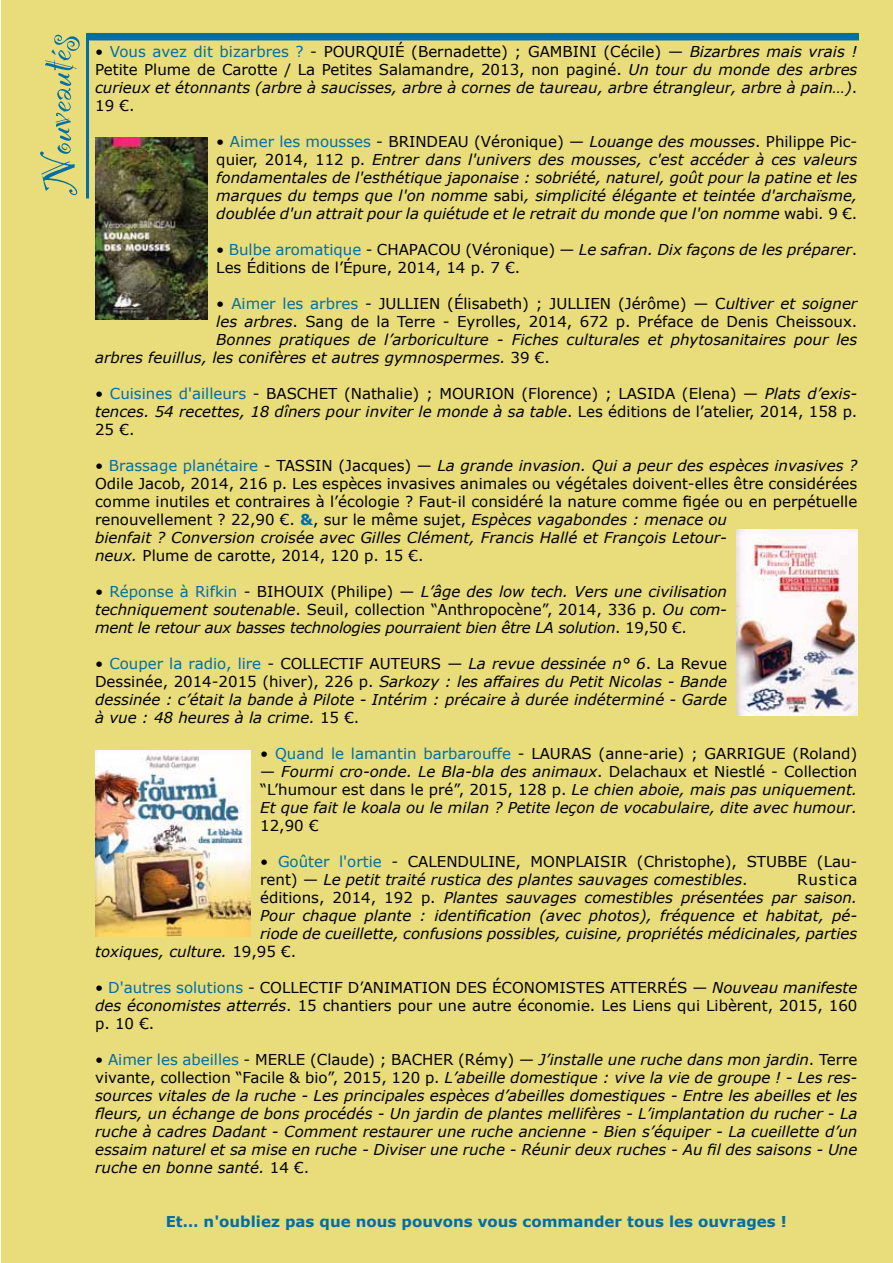
<style>
.page{position:relative;width:893px;height:1263px;background:#fff}
.page>*{position:absolute;margin:0;border:0;box-sizing:border-box;transform-origin:0 0}
.t1{font:54px "Party Let Plain";color:#006ea7}
.t2{font:italic 15px/18px "Verdana";color:#000;text-align:justify}
.t3{font:15px/18px "Verdana";color:#000}
.t4{font:700 15px "Verdana";color:#006ea7}
.t5{font:15px "Verdana";letter-spacing:.065em;color:#000}
.s1{font-style:normal}
.s2{font-style:normal;color:#006ea7}
.s3{color:#006ea7}
.s4{font-style:italic}
.s5{font-weight:700;color:#006ea7}
</style>
<div class="page">
<div style="left:1px;top:0;width:892px;height:1263px;background:#e8dc7b"></div>
<div style="left:86px;top:33px;width:773px;height:7px;background:#006ea7"></div>
<hr style="left:86px;top:40px;width:3px;height:158px;background:#006ea7">
<img style="left:95px;top:138px;width:113px;height:181px">
<img style="left:737px;top:529px;width:121px;height:186px">
<img style="left:95px;top:751px;width:155px;height:185px">
<h1 class="t1" style="left:20px;top:195px;width:164px;rotate:-90deg">Nouveautés</h1>
<p class="t2" style="left:95px;top:42px;width:764px"><span class="s1">•</span> <span class="s2">Vous avez dit bizarbres ?</span> <span class="s1">- POURQUIÉ (Bernadette) ; GAMBINI (Cécile) —</span> Bizarbres mais vrais !<br><span class="s1">Petite Plume de Carotte / La Petites Salamandre, 2013, non paginé.</span> Un tour du monde des arbres curieux et étonnants (arbre à saucisses, arbre à cornes de taureau, arbre étrangleur, arbre à pain…)<span class="s1">.<br>19 €.</span></p>
<p class="t2" style="left:216px;top:132px;width:643px"><span class="s1">•</span> <span class="s2">Aimer les mousses</span> <span class="s1">- BRINDEAU (Véronique) —</span> Louange des mousses<span class="s1">. Philippe Pic&shy;quier, 2014, 112 p.</span> Entrer dans l'univers des mousses, c'est accéder à ces valeurs fondamentales de l'esthétique japonaise : sobriété, naturel, goût pour la patine et les marques du temps que l'on nomme <span class="s1">sabi</span>, simplicité élégante et teintée d'archaïsme, doublée d'un attrait pour la quiétude et le retrait du monde que l'on nomme <span class="s1">wabi</span>. <span class="s1">9 €.</span></p>
<p class="t3" style="left:216px;top:240px;width:643px">• <span class="s3">Bulbe aromatique</span> - CHAPACOU (Véronique) — <span class="s4">Le safran. Dix façons de les préparer</span>.<br>Les Éditions de l’Épure, 2014, 14 p. 7 €.</p>
<p class="t3" style="left:216px;top:294px;width:643px">• <span class="s3">Aimer les arbres</span> - JULLIEN (Élisabeth) ; JULLIEN (Jérôme) — C<span class="s4">ultiver et soigner</span></p>
<p class="t3" style="left:216px;top:312px;width:643px"><span class="s4">les arbres</span>. Sang de la Terre - Eyrolles, 2014, 672 p. Préface de Denis Cheissoux.</p>
<p class="t2" style="left:216px;top:330px;width:642px">Bonnes pratiques de l’arboriculture - Fiches culturales et phytosanitaires pour les</p>
<p class="t2" style="left:95px;top:348px;width:456px">arbres feuillus, les conifères et autres gymnospermes. <span class="s1">39 €.</span></p>
<p class="t3" style="left:95px;top:384px;width:764px;text-align:justify">• <span class="s3">Cuisines d'ailleurs</span> - BASCHET (Nathalie) ; MOURION (Florence) ; LASIDA (Elena) — <span class="s4">Plats d’exis&shy;tences. 54 recettes, 18 dîners pour inviter le monde à sa table</span>. Les éditions de l’atelier, 2014, 158 p.<br>25 €.</p>
<p class="t3" style="left:95px;top:456px;width:764px">• <span class="s3">Brassage planétaire</span> - TASSIN (Jacques) — <span class="s4">La grande invasion. Qui a peur des espèces invasives ?<br></span>Odile Jacob, 2014, 216 p. Les espèces invasives animales ou végétales doivent-elles être considérées comme inutiles et contraires à l’écologie ? Faut-il considéré la nature comme figée ou en perpétuelle renouvellement ? 22,90 €. <span class="s5">&amp;</span>, sur le même sujet, <span class="s4">Espèces vagabondes : menace ou<br>bienfait ? Conversion croisée avec Gilles Clément, Francis Hallé et François Letour-<br>neux.</span> Plume de carotte, 2014, 120 p. 15 €.</p>
<p class="t2" style="left:95px;top:582px;width:633px"><span class="s1">•</span> <span class="s2">Réponse à Rifkin</span> <span class="s1">- BIHOUIX (Philipe) —</span> L’âge des low tech. Vers une civilisation techniquement soutenable<span class="s1">. Seuil, collection “Anthropocène”, 2014, 336 p.</span> Ou com&shy;ment le retour aux basses technologies pourraient bien être LA solution<span class="s1">. 19,50 €.</span></p>
<p class="t2" style="left:95px;top:654px;width:633px"><span class="s1">•</span> <span class="s2">Couper la radio, lire</span> <span class="s1">- COLLECTIF AUTEURS —</span> La revue dessinée n° 6<span class="s1">. La Revue Dessinée, 2014-2015 (hiver), 226 p.</span> Sarkozy : les affaires du Petit Nicolas - Bande dessinée : c’était la bande à Pilote - Intérim : précaire à durée indéterminé - Garde à vue : 48 heures à la crime. <span class="s1">15 €.</span></p>
<p class="t3" style="left:260px;top:744px;width:599px">• <span class="s3">Quand le lamantin barbarouffe</span> - LAURAS (anne-arie) ; GARRIGUE (Roland)</p>
<p class="t2" style="left:260px;top:762px;width:599px"><span class="s1">—</span> Fourmi cro-onde. Le Bla-bla des animaux<span class="s1">. Delachaux et Niestlé - Collection “L’humour est dans le pré”, 2015, 128 p.</span> Le chien aboie, mais pas uniquement.<br>Et que fait le koala ou le milan ? Petite leçon de vocabulaire, dite avec humour.</p>
<p class="t3" style="left:260px;top:816px;width:60px">12,90 €</p>
<p class="t3" style="left:260px;top:852px;width:599px">• <span class="s3">Goûter l'ortie</span> - CALENDULINE, MONPLAISIR (Christophe), STUBBE (Lau&shy;rent) — <span class="s4">Le petit traité rustica des plantes sauvages comestibles</span>.</p>
<p class="t5" style="left:797px;top:870px;width:62px">Rustica</p>
<p class="t2" style="left:260px;top:888px;width:599px"><span class="s1">éditions, 2014, 192 p.</span> Plantes sauvages comestibles présentées par saison.</p>
<p class="t2" style="left:260px;top:906px;width:599px">Pour chaque plante : identification (avec photos), fréquence et habitat, pé-</p>
<p class="t2" style="left:260px;top:924px;width:599px">riode de cueillette, confusions possibles, cuisine, propriétés médicinales, parties</p>
<p class="t2" style="left:95px;top:942px;width:203px">toxiques, culture. <span class="s1">19,95 €.</span></p>
<p class="t3" style="left:95px;top:978px;width:764px;text-align:justify">• <span class="s3">D'autres solutions</span> - COLLECTIF D’ANIMATION DES ÉCONOMISTES ATTERRÉS — <span class="s4">Nouveau manifeste des économistes atterrés</span>. 15 chantiers pour une autre économie. Les Liens qui Libèrent, 2015, 160 p. 10 €.</p>
<p class="t2" style="left:95px;top:1050px;width:764px"><span class="s1">•</span> <span class="s2">Aimer les abeilles</span> <span class="s1">- MERLE (Claude) ; BACHER (Rémy) —</span> J’installe une ruche dans mon jardin<span class="s1">. Terre vivante, collection “Facile &amp; bio”, 2015, 120 p.</span> L’abeille domestique : vive la vie de groupe ! - Les res&shy;sources vitales de la ruche - Les principales espèces d’abeilles domestiques - Entre les abeilles et les fleurs, un échange de bons procédés - Un jardin de plantes mellifères - L’implantation du rucher - La ruche à cadres Dadant - Comment restaurer une ruche ancienne - Bien s’équiper - La cueillette d’un essaim naturel et sa mise en ruche - Diviser une ruche - Réunir deux ruches - Au fil des saisons - Une ruche en bonne santé. <span class="s1">14 €.</span></p>
<p class="t4" style="left:166px;top:1211px;width:623px">Et… n'oubliez pas que nous pouvons vous commander tous les ouvrages !</p>
</div>
